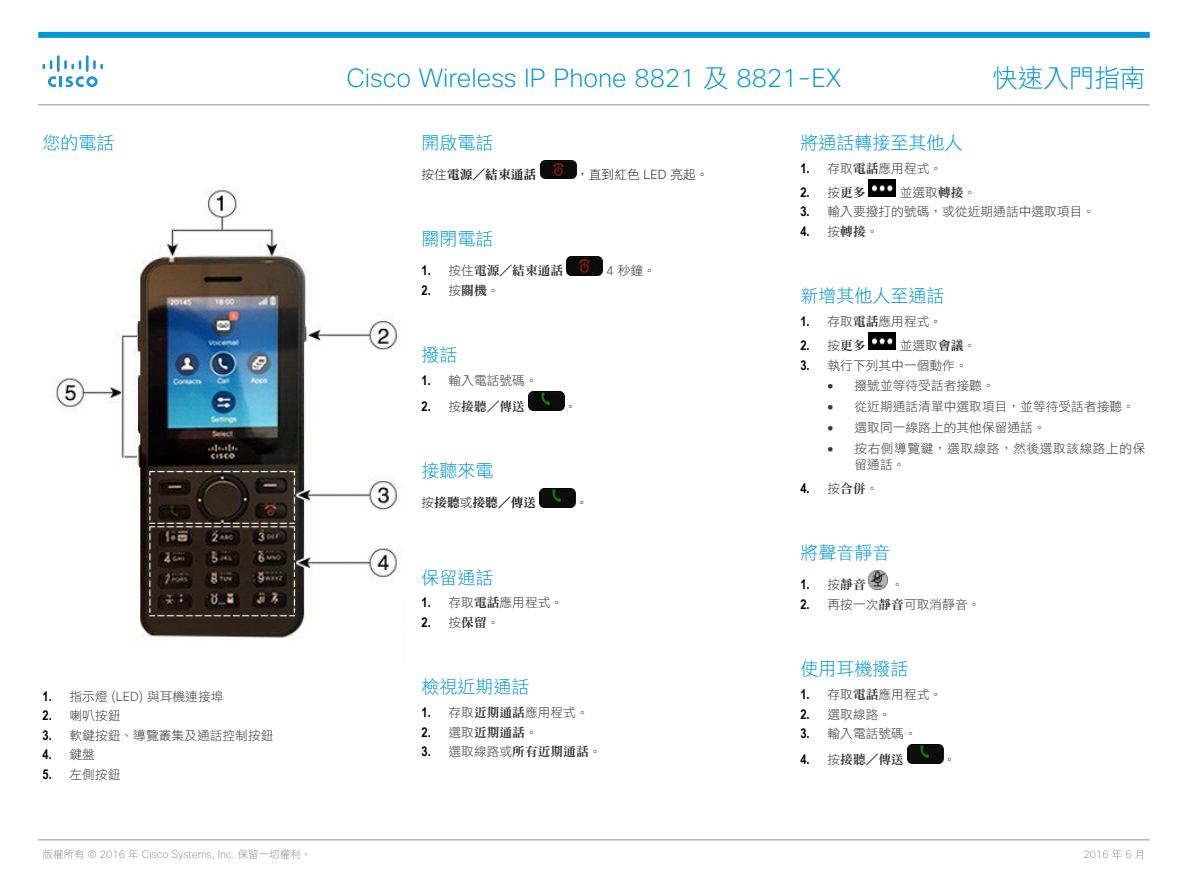
<style>
.page{position:relative;width:1188px;height:893px;background:#fff}
.page>*{position:absolute;margin:0;border:0;box-sizing:border-box;transform-origin:0 0}
.Header_center__produ{font:200 25.5px "Cisco Sans";color:#0096d6}
.Header_right__docume{font:25.5px "DF Hei Std W3";color:#0096d6}
.Heading_2{font:18px "DF Hei Std W3";color:#0096d6}
.t1{font:700 13.5px "Arial Narrow";color:#000}
.t2{font:12.75px "DF Hei Std W3";color:#393636}
.t3{font:12.75px "DF Ming Std W9";color:#393636}
.t4{font:12.75px/16.5px "DF Hei Std W3";letter-spacing:.04em;color:#393636}
.t5{font:12.75px "DF Ming Std W9";color:#231f20}
.t6{font:12.75px "DF Hei Std W3";color:#231f20}
.Footer_left{font:200 10.5px "Cisco Sans";color:#918f90}
.Footer_right{font:200 10.5px "Cisco Sans";color:#918f90}
.s1{font-family:"Arial Narrow";font-weight:700;font-size:13.5px;color:#000}
.s2{font-family:"Cisco Sans";font-weight:200}
.s3{font-family:"DF Hei Std W3";font-weight:400;font-size:12.75px;color:#393636}
.s4{font-family:"DF Hei Std W3";font-weight:400}
.s5{font-family:"DF Hei Std W3"}
.s6{font-family:"DF Ming Std W9";font-weight:400;font-size:12.75px;color:#393636}
.s7{font-family:"DF Ming Std W9"}
</style>
<div class="page">
<div style="left:38px;top:32px;width:1112px;height:6px;background:#0096d6"></div>
<svg style="left:48px;top:76px;width:50px;height:11px"></svg>
<svg style="left:43px;top:60px;width:9px;height:9px"></svg>
<hr style="left:57px;top:55px;width:3px;height:17px;background:#1d95d3">
<svg style="left:64px;top:60px;width:17px;height:9px"></svg>
<hr style="left:86px;top:55px;width:3px;height:17px;background:#1d95d3">
<svg style="left:93px;top:60px;width:10px;height:9px"></svg>
<hr style="left:38px;top:104px;width:1112px;height:1px;background:#918f90">
<hr style="left:38px;top:839px;width:1112px;height:1px;background:#918f90">
<img style="left:56px;top:190px;width:349px;height:448px">
<img style="left:540px;top:160px;width:36px;height:19px">
<img style="left:566px;top:256px;width:36px;height:19px">
<img style="left:528px;top:392px;width:36px;height:19px">
<img style="left:539px;top:488px;width:36px;height:19px">
<img style="left:869px;top:180px;width:27px;height:17px">
<img style="left:869px;top:333px;width:27px;height:17px">
<img style="left:869px;top:570px;width:19px;height:19px">
<img style="left:907px;top:745px;width:36px;height:19px">
<p class="Heading_2" style="left:43px;top:133px;width:73px">您的電話</p>
<p class="t2" style="left:43px;top:689px;width:182px"><span class="s1">1.</span> 指示燈 <span class="s2">(LED)</span> 與耳機連接埠</p>
<p class="t2" style="left:43px;top:709px;width:79px"><span class="s1">2.</span> 喇叭按鈕</p>
<p class="t2" style="left:43px;top:728px;width:232px"><span class="s1">3.</span> 軟鍵按鈕、導覽叢集及通話控制按鈕</p>
<p class="t1" style="left:43px;top:744px;width:54px">4. <span class="s3">鍵盤</span></p>
<p class="t2" style="left:43px;top:767px;width:79px"><span class="s1">5.</span> 左側按鈕</p>
<p class="Header_center__produ" style="left:347px;top:62px;width:496px">Cisco Wireless IP Phone 8821 <span class="s4">及</span> 8821-EX</p>
<p class="Header_right__docume" style="left:992px;top:64px;width:154px">快速入門指南</p>
<p class="Heading_2" style="left:422px;top:133px;width:73px">開啟電話</p>
<p class="t5" style="left:422px;top:168px;width:116px"><span class="s5">按住</span>電源／結束通話</p>
<p class="t6" style="left:576px;top:168px;width:134px">，直到紅色 <span class="s2">LED</span> 亮起。</p>
<p class="Heading_2" style="left:422px;top:229px;width:73px">關閉電話</p>
<p class="t3" style="left:422px;top:264px;width:143px"><span class="s1">1.</span> <span class="s5">按住</span>電源／結束通話</p>
<p class="t2" style="left:606px;top:264px;width:51px"><span class="s2">4</span> 秒鐘。</p>
<p class="t1" style="left:422px;top:280px;width:79px">2. <span class="s3">按</span><span class="s6">關機</span><span class="s3">。</span></p>
<p class="Heading_2" style="left:422px;top:345px;width:37px">撥話</p>
<p class="t2" style="left:422px;top:374px;width:118px"><span class="s1">1.</span> 輸入電話號碼。</p>
<p class="t3" style="left:422px;top:399px;width:105px"><span class="s1">2.</span> <span class="s5">按</span>接聽／傳送</p>
<p class="t2" style="left:564px;top:399px;width:14px">。</p>
<p class="Heading_2" style="left:422px;top:461px;width:73px">接聽來電</p>
<p class="t5" style="left:422px;top:496px;width:116px"><span class="s5">按</span>接聽<span class="s5">或</span>接聽／傳送</p>
<p class="t6" style="left:575px;top:496px;width:14px">。</p>
<p class="Heading_2" style="left:422px;top:567px;width:73px">保留通話</p>
<p class="t2" style="left:422px;top:596px;width:143px"><span class="s1">1.</span> 存取<span class="s7">電話</span>應用程式。</p>
<p class="t1" style="left:422px;top:612px;width:79px">2. <span class="s3">按</span><span class="s6">保留</span><span class="s3">。</span></p>
<p class="Heading_2" style="left:422px;top:677px;width:109px">檢視近期通話</p>
<p class="t2" style="left:422px;top:706px;width:169px"><span class="s1">1.</span> 存取<span class="s7">近期通話</span>應用程式。</p>
<p class="t3" style="left:422px;top:725px;width:118px"><span class="s1">2.</span> <span class="s5">選取</span>近期通話<span class="s5">。</span></p>
<p class="t2" style="left:422px;top:745px;width:181px"><span class="s1">3.</span> 選取線路或<span class="s7">所有近期通話</span>。</p>
<p class="Heading_2" style="left:801px;top:133px;width:163px">將通話轉接至其他人</p>
<p class="t2" style="left:801px;top:161px;width:143px"><span class="s1">1.</span> 存取<span class="s7">電話</span>應用程式。</p>
<p class="t1" style="left:801px;top:182px;width:67px">2. <span class="s3">按</span><span class="s6">更多</span></p>
<p class="t2" style="left:900px;top:185px;width:78px">並選取<span class="s7">轉接</span>。</p>
<p class="t2" style="left:801px;top:205px;width:296px"><span class="s1">3.</span> 輸入要撥打的號碼，或從近期通話中選取項目。</p>
<p class="t1" style="left:801px;top:221px;width:79px">4. <span class="s3">按</span><span class="s6">轉接</span><span class="s3">。</span></p>
<p class="Heading_2" style="left:801px;top:286px;width:145px">新增其他人至通話</p>
<p class="t2" style="left:801px;top:315px;width:143px"><span class="s1">1.</span> 存取<span class="s7">電話</span>應用程式。</p>
<p class="t1" style="left:801px;top:335px;width:67px">2. <span class="s3">按</span><span class="s6">更多</span></p>
<p class="t2" style="left:900px;top:338px;width:78px">並選取<span class="s7">會議</span>。</p>
<p class="t2" style="left:801px;top:358px;width:169px"><span class="s1">3.</span> 執行下列其中一個動作。</p>
<p class="t2" style="left:828px;top:379px;width:169px">• 撥號並等待受話者接聽。</p>
<p class="t2" style="left:828px;top:400px;width:309px">• 從近期通話清單中選取項目，並等待受話者接聽。</p>
<p class="t2" style="left:828px;top:420px;width:220px">• 選取同一線路上的其他保留通話。</p>
<p class="t4" style="left:855px;top:439px;width:292px;text-indent:-27px">• 按右側導覽鍵，選取線路，然後選取該線路上的保留通話。</p>
<p class="t1" style="left:801px;top:478px;width:79px">4. <span class="s3">按</span><span class="s6">合併</span><span class="s3">。</span></p>
<p class="Heading_2" style="left:801px;top:543px;width:91px">將聲音靜音</p>
<p class="t1" style="left:801px;top:574px;width:67px">1. <span class="s3">按</span><span class="s6">靜音</span></p>
<p class="t2" style="left:891px;top:578px;width:14px">。</p>
<p class="t2" style="left:801px;top:597px;width:181px"><span class="s1">2.</span> 再按一次<span class="s7">靜音</span>可取消靜音。</p>
<p class="Heading_2" style="left:801px;top:659px;width:109px">使用耳機撥話</p>
<p class="t2" style="left:801px;top:687px;width:143px"><span class="s1">1.</span> 存取<span class="s7">電話</span>應用程式。</p>
<p class="t2" style="left:801px;top:707px;width:92px"><span class="s1">2.</span> 選取線路。</p>
<p class="t2" style="left:801px;top:727px;width:118px"><span class="s1">3.</span> 輸入電話號碼。</p>
<p class="t3" style="left:801px;top:752px;width:105px"><span class="s1">4.</span> <span class="s5">按</span>接聽／傳送</p>
<p class="t2" style="left:943px;top:752px;width:14px">。</p>
<p class="Footer_left" style="left:43px;top:847px;width:270px"><span class="s4">版權所有</span> © 2016 <span class="s4">年</span> Cisco Systems, Inc. <span class="s4">保留一切權利。</span></p>
<p class="Footer_right" style="left:1084px;top:847px;width:63px">2016 <span class="s4">年</span> 6 <span class="s4">月</span></p>
</div>
